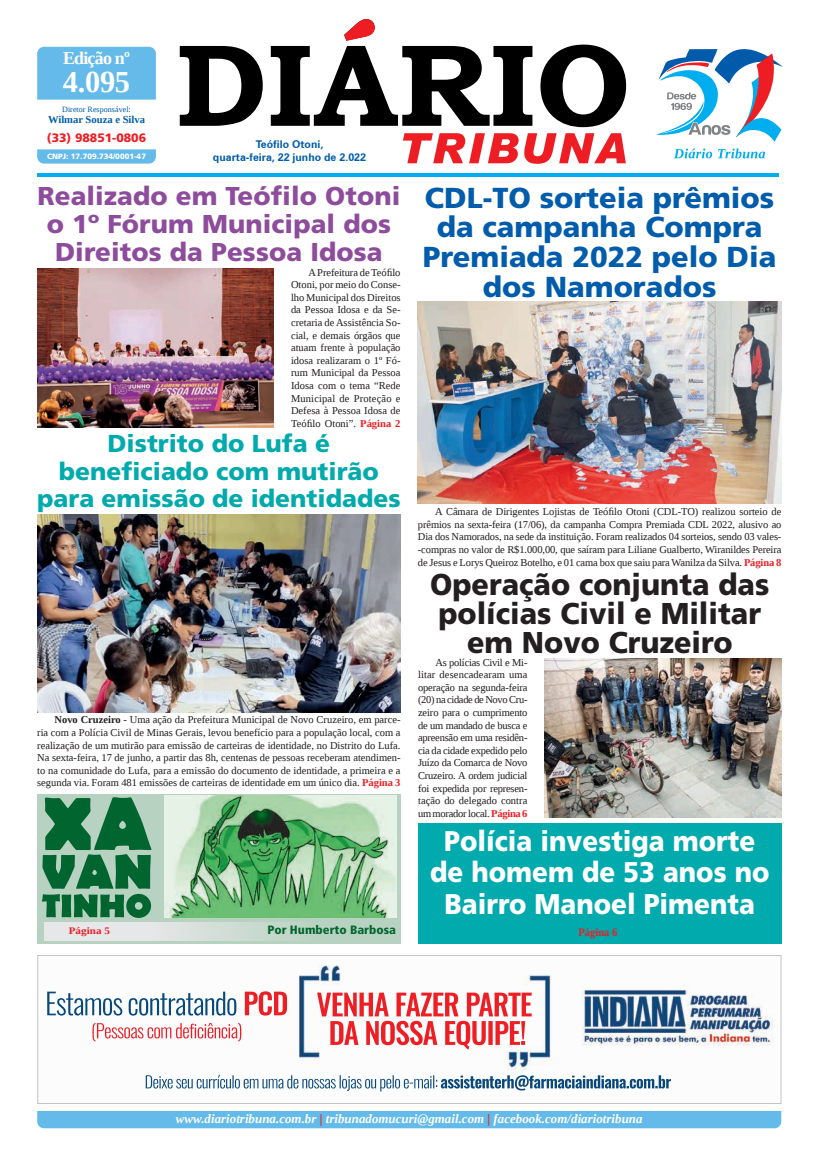
<style>
.page{position:relative;width:821px;height:1166px;background:#fff}
.page>*{position:absolute;margin:0;border:0;box-sizing:border-box;transform-origin:0 0}
.t1{font:700 30.45px "Liberation Serif";color:#fff}
.t2{font:900 30.1px/29.1px "Frutiger LT Std";color:#231f20;text-align:center;scale:.95 1}
.t3{font:900 28.88px/29.8px "Frutiger LT Std";color:#015dab;text-align:center}
.t4{font:900 28.44px/31.6px "Frutiger LT Std";color:#fff;text-align:center;scale:.91 1}
.t5{font:900 25.81px/27.6px "Frutiger LT Std";letter-spacing:.005em;color:#8e4c9c;text-align:center}
.t6{font:900 24.5px/27.6px "Frutiger LT Std";color:#00aaad;text-align:center}
.t7{font:700 18.03px "Liberation Serif";letter-spacing:-.045em;color:#fff}
.t8{font:italic 700 12.95px "Liberation Serif";color:#fff}
.t9{font:900 12.16px "Frutiger LT Std";color:#ee1d23}
.t10{font:900 condensed 12.08px "Frutiger LT Std";color:#00652e;scale:1.05 1}
.t11{font:700 11.46px "Liberation Serif";letter-spacing:.005em;color:#ee1d23;scale:.91 1}
.t12{font:700 10.67px/12.6px "Zurich BT";color:#015dab;text-align:center}
.t13{font:700 10.59px "Liberation Serif";color:#015dab}
.t14{font:10.5px/12.6px "Liberation Serif";color:#231f20;text-align:justify}
.t15{font:700 9.97px "Liberation Serif";letter-spacing:.01em;color:#ee1d23;scale:1.1 1}
.t16{font:8.14px "Liberation Serif";color:#015dab}
.t17{font:900 7.7px "Frutiger LT Std";color:#fff}
.s1{font-weight:700;color:#ee1d23}
.s2{font-weight:700}
.s3{color:#ee1d23}
</style>
<div class="page">
<hr style="left:37px;top:174px;width:742px;height:3px;background:#00aeef">
<svg style="left:180px;top:44px;width:446px;height:83px"></svg>
<svg style="left:344px;top:19px;width:31px;height:22px"></svg>
<div style="left:37px;top:47px;width:119px;height:53px;background:#64bae9"></div>
<svg style="left:37px;top:149px;width:119px;height:15px;background:#6ebeea"></svg>
<div style="left:37px;top:1111px;width:744px;height:17px;background:#64bae9"></div>
<svg style="left:403px;top:133px;width:223px;height:31px"></svg>
<div style="left:37px;top:794px;width:363px;height:149px;background:#b8d2c1"></div>
<svg style="left:400px;top:922px;width:1px;height:18px"></svg>
<div style="left:45px;top:922px;width:355px;height:18px;background:linear-gradient(to right,#f0ecf1,#b1cfba)"></div>
<svg style="left:42px;top:797px;width:109px;height:121px"></svg>
<img style="left:164px;top:795px;width:232px;height:123px">
<svg style="left:656px;top:49px;width:127px;height:93px"></svg>
<svg style="left:674px;top:148px;width:91px;height:10px"></svg>
<svg style="left:37px;top:955px;width:744px;height:149px"></svg>
<div style="left:418px;top:823px;width:363px;height:120px;background:#00aaad"></div>
<img style="left:418px;top:302px;width:363px;height:202px">
<img style="left:37px;top:268px;width:237px;height:159px">
<img style="left:37px;top:514px;width:364px;height:198px">
<img style="left:545px;top:658px;width:236px;height:159px">
<h3 class="t7" style="left:63px;top:45px;width:68px">Edição nº</h3>
<h1 class="t1" style="left:63px;top:61px;width:69px">4.095</h1>
<p class="t16" style="left:62px;top:104px;width:70px">Diretor Responsável:</p>
<p class="t13" style="left:48px;top:112px;width:99px">Wilmar Souza e Silva</p>
<p class="t9" style="left:47px;top:130px;width:101px">(33) 98851-0806</p>
<p class="t17" style="left:47px;top:151px;width:100px">CNPJ: 17.709.734/0001-47</p>
<p class="t12" style="left:213px;top:138px;width:155px">Teófilo Otoni,<br>quarta-feira, 22 junho de 2.022</p>
<h3 class="t5" style="left:37px;top:183px;width:364px">Realizado em Teófilo Otoni o 1º Fórum Municipal dos<br>Direitos da Pessoa Idosa</h3>
<p class="t14" style="left:291px;top:266px;width:111px;text-indent:17px">A Prefeitura de Teófilo Otoni, por meio do Conse&shy;lho Municipal dos Direitos da Pessoa Idosa e da Se&shy;cretaria de Assistência So&shy;cial, e demais órgãos que atuam frente à população idosa realizaram o 1º Fó&shy;rum Municipal da Pessoa Idosa com o tema “Rede Municipal de Proteção e Defesa à Pessoa Idosa de Teófilo Otoni”. <span class="s1">Página 2</span></p>
<h3 class="t6" style="left:37px;top:430px;width:365px">Distrito do Lufa é beneficiado com mutirão para emissão de identidades</h3>
<p class="t14" style="left:37px;top:713px;width:365px;text-indent:17px"><span class="s2">Novo Cruzeiro</span> - Uma ação da Prefeitura Municipal de Novo Cruzeiro, em parce&shy;ria com a Polícia Civil de Minas Gerais, levou benefício para a população local, com a realização de um mutirão para emissão de carteiras de identidade, no Distrito do Lufa.<br>Na sexta-feira, 17 de junho, a partir das 8h, centenas de pessoas receberam atendimen&shy;to na comunidade do Lufa, para a emissão do documento de identidade, a primeira e a segunda via. Foram 481 emissões de carteiras de identidade em um único dia. <span class="s1">Página 3</span></p>
<p class="t15" style="left:69px;top:924px;width:39px">Página 5</p>
<p class="t10" style="left:268px;top:922px;width:124px">Por Humberto Barbosa</p>
<h3 class="t3" style="left:423px;top:183px;width:355px">CDL-TO sorteia prêmios da campanha Compra<br>Premiada 2022 pelo Dia dos Namorados</h3>
<p class="t14" style="left:418px;top:505px;width:365px;text-indent:17px">A Câmara de Dirigentes Lojistas de Teófilo Otoni (CDL-TO) realizou sorteio de prêmios na sexta-feira (17/06), da campanha Compra Premiada CDL 2022, alusivo ao Dia dos Namorados, na sede da instituição. Foram realizados 04 sorteios, sendo 03 vales--compras no valor de R$1.000,00, que saíram para Liliane Gualberto, Wiranildes Pereira de Jesus e Lorys Queiroz Botelho, e 01 cama box que saiu para Wanilza da Silva. <span class="s1">Página 8</span></p>
<h2 class="t2" style="left:430px;top:569px;width:359px">Operação conjunta das polícias Civil e Militar em Novo Cruzeiro</h2>
<p class="t14" style="left:418px;top:656px;width:111px;text-indent:17px">As polícias Civil e Mi&shy;litar desencadearam uma operação na segunda-feira (20) na cidade de Novo Cru&shy;zeiro para o cumprimento de um mandado de busca e apreensão em uma residên&shy;cia da cidade expedido pelo Juízo da Comarca de Novo Cruzeiro. A ordem judicial foi expedida por represen&shy;tação do delegado contra um morador local. <span class="s1">Página 6</span></p>
<h3 class="t4" style="left:430px;top:825px;width:374px">Polícia investiga morte de homem de 53 anos no<br>Bairro Manoel Pimenta</h3>
<p class="t11" style="left:578px;top:924px;width:45px">Página 6</p>
<p class="t8" style="left:176px;top:1110px;width:468px">www.diariotribuna.com.br <span class="s3">|</span> tribunadomucuri@gmail.com <span class="s3">|</span> facebook.com/diariotribuna</p>
</div>
